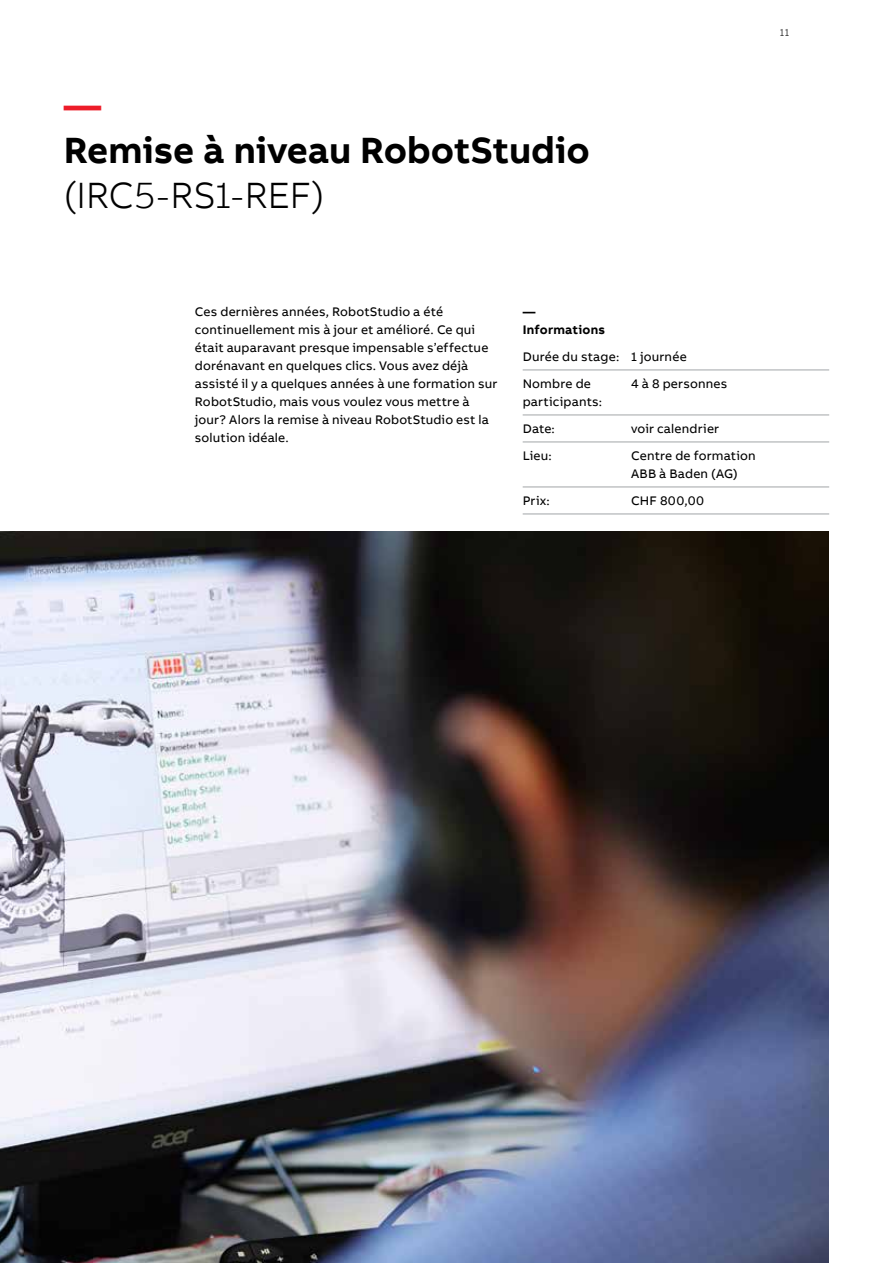
<style>
.page{position:relative;width:893px;height:1263px;background:#fff}
.page>*{position:absolute;margin:0;border:0;box-sizing:border-box;transform-origin:0 0}
.t1{font:700 37.5px "AB Bvoice";letter-spacing:-.005em;color:#000}
.t2{font:300 37.5px "AB Bvoice";letter-spacing:-.005em;color:#000}
.t3{font:700 37.5px "AB Bvoice";color:#ed1c29}
.t4{font:12.75px/18px "AB Bvoice";letter-spacing:.015em;color:#000}
.t5{font:700 12.75px/18px "AB Bvoice";letter-spacing:.02em;color:#000}
.t6{font:300 10.5px "AB Bvoice";color:#000}
</style>
<div class="page">
<hr style="left:523px;top:369px;width:306px;height:1px;background:#b1b4b6">
<hr style="left:523px;top:414px;width:306px;height:1px;background:#b1b4b6">
<hr style="left:523px;top:441px;width:306px;height:1px;background:#b1b4b6">
<hr style="left:523px;top:486px;width:306px;height:1px;background:#b1b4b6">
<hr style="left:523px;top:513px;width:306px;height:1px;background:#b1b4b6">
<img style="left:0;top:532px;width:829px;height:731px">
<h1 class="t3" style="left:64px;top:81px;width:39px">—</h1>
<h1 class="t1" style="left:64px;top:126px;width:527px">Remise à niveau RobotStudio</h1>
<h1 class="t2" style="left:64px;top:173px;width:262px">(IRC5-RS1-REF)</h1>
<p class="t6" style="left:780px;top:26px;width:11px">11</p>
<p class="t4" style="left:195px;top:303px;width:304px">Ces dernières années, RobotStudio a été continuellement mis à jour et amélioré. Ce qui était auparavant presque impensable s’effectue dorénavant en quelques clics. Vous avez déjà assisté il y a quelques années à une formation sur RobotStudio, mais vous voulez vous mettre à jour? Alors la remise à niveau RobotStudio est la solution idéale.</p>
<p class="t5" style="left:523px;top:302px;width:84px">—<br>Informations</p>
<p class="t4" style="left:523px;top:343px;width:166px;line-height:27px">Durée du stage: 1 journée<br>Nombre de</p>
<p class="t4" style="left:631px;top:375px;width:98px">4 à 8 personnes</p>
<p class="t4" style="left:523px;top:388px;width:81px;line-height:27px">participants:<br>Date:</p>
<p class="t4" style="left:631px;top:420px;width:90px">voir calendrier</p>
<p class="t4" style="left:523px;top:447px;width:31px">Lieu:</p>
<p class="t4" style="left:631px;top:447px;width:126px">Centre de formation<br>ABB à Baden (AG)</p>
<p class="t4" style="left:523px;top:492px;width:29px">Prix:</p>
<p class="t4" style="left:631px;top:492px;width:75px">CHF 800,00</p>
</div>
